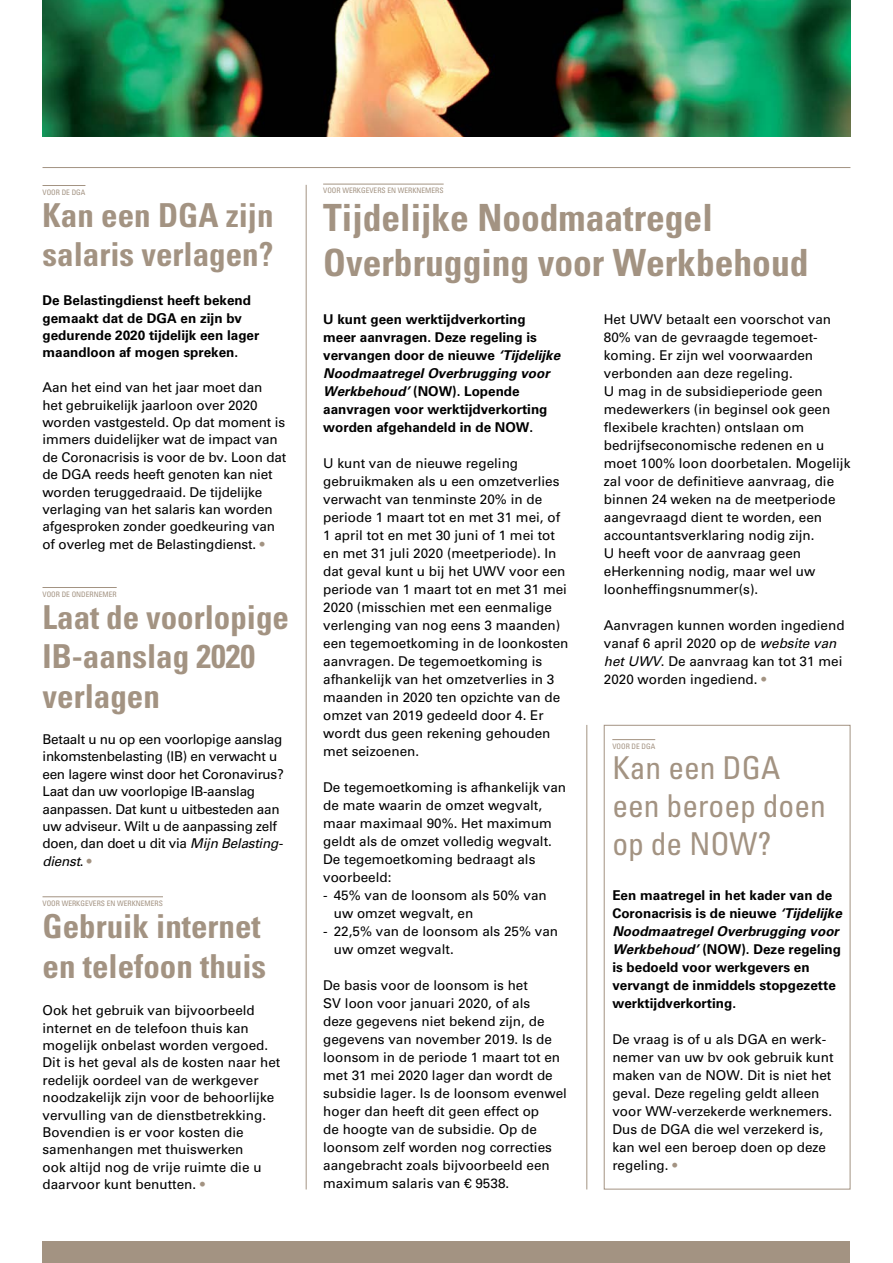
<style>
.page{position:relative;width:893px;height:1263px;background:#fff}
.page>*{position:absolute;margin:0;border:0;box-sizing:border-box;transform-origin:0 0}
.t1{font:700 condensed 37.5px/45px "Univers LT Std";color:#a39382}
.t2{font:700 condensed 33px/39.6px "Univers LT Std";color:#a39382}
.t3{font:condensed 31.5px/37.8px "Univers LT Std";color:#a39382}
.t4{font:13.5px/18px "Univers LT Std";color:#000}
.t5{font:700 13.5px/18px "Univers LT Std";color:#000}
.t6{font:13.5px/17.4px "Univers LT Std";letter-spacing:-.02em;color:#000}
.t7{font:condensed 7.5px "Univers LT Std";color:#a39382}
.s1{color:#a39382}
.s2{font-style:italic}
</style>
<div class="page">
<div style="left:43px;top:1242px;width:807px;height:21px;background:#a39382"></div>
<hr style="left:43px;top:167px;width:807px;height:1px;background:#a39382">
<img style="left:43px;top:0;width:807px;height:136px">
<div style="left:604px;top:725px;width:246px;height:464px;border:1px solid #a39382"></div>
<hr style="left:43px;top:587px;width:74px;height:1px;background:#a39382">
<hr style="left:612px;top:739px;width:43px;height:1px;background:#a39382">
<hr style="left:43px;top:185px;width:42px;height:1px;background:#a39382">
<hr style="left:323px;top:184px;width:121px;height:1px;background:#a39382">
<hr style="left:43px;top:896px;width:120px;height:1px;background:#a39382">
<hr style="left:306px;top:185px;width:1px;height:1004px;background:#a39382">
<hr style="left:586px;top:725px;width:1px;height:464px;background:#a39382">
<p class="t7" style="left:43px;top:187px;width:44px">VOOR DE DGA</p>
<h2 class="t2" style="left:43px;top:195px;width:233px">Kan een DGA zijn salaris verlagen?</h2>
<p class="t5" style="left:43px;top:292px;width:218px;line-height:17.4px">De Belastingdienst heeft bekend gemaakt dat de DGA en zijn bv gedurende 2020 tijdelijk een lager maandloon af mogen spreken.</p>
<p class="t4" style="left:43px;top:379px;width:245px;line-height:17.4px">Aan het eind van het jaar moet dan<br>het gebruikelijk jaarloon over 2020 worden vastgesteld. Op dat moment is immers duidelijker wat de impact van de Coronacrisis is voor de bv. Loon dat de DGA reeds heeft genoten kan niet worden teruggedraaid. De tijdelijke verlaging van het salaris kan worden afgesproken zonder goedkeuring van of overleg met de Belastingdienst. <span class="s1">•</span></p>
<p class="t7" style="left:43px;top:589px;width:76px">VOOR DE ONDERNEMER</p>
<h2 class="t2" style="left:43px;top:597px;width:248px">Laat de voorlopige<br>IB-aanslag 2020 verlagen</h2>
<p class="t6" style="left:43px;top:731px;width:243px">Betaalt u nu op een voorlopige aanslag inkomstenbelasting (IB) en verwacht u een lagere winst door het Coronavirus?<br>Laat dan uw voorlopige IB-aanslag aanpassen. Dat kunt u uitbesteden aan uw adviseur. Wilt u de aanpassing zelf doen, dan doet u dit via <span class="s2">Mijn Belasting&shy;dienst</span>. <span class="s1">•</span></p>
<p class="t7" style="left:43px;top:898px;width:122px">VOOR WERKGEVERS EN WERKNEMERS</p>
<h2 class="t2" style="left:43px;top:906px;width:225px">Gebruik internet en telefoon thuis</h2>
<p class="t4" style="left:43px;top:1002px;width:239px;line-height:17.4px">Ook het gebruik van bijvoorbeeld internet en de telefoon thuis kan mogelijk onbelast worden vergoed.<br>Dit is het geval als de kosten naar het redelijk oordeel van de werkgever noodzakelijk zijn voor de behoorlijke vervulling van de dienstbetrekking.<br>Bovendien is er voor kosten die samenhangen met thuiswerken<br>ook altijd nog de vrije ruimte die u daarvoor kunt benutten. <span class="s1">•</span></p>
<p class="t7" style="left:323px;top:186px;width:122px">VOOR WERKGEVERS EN WERKNEMERS</p>
<h1 class="t1" style="left:323px;top:195px;width:487px">Tijdelijke Noodmaatregel<br>Overbrugging voor Werkbehoud</h1>
<p class="t5" style="left:323px;top:310px;width:239px">U kunt geen werktijdverkorting meer aanvragen. Deze regeling is vervangen door de nieuwe <span class="s2">‘Tijdelijke Noodmaatregel Overbrugging voor Werkbehoud’</span> (NOW). Lopende aanvragen voor werktijdverkorting worden afgehandeld in de NOW.</p>
<p class="t4" style="left:323px;top:454px;width:247px">U kunt van de nieuwe regeling gebruikmaken als u een omzetverlies verwacht van tenminste 20% in de periode 1 maart tot en met 31 mei, of<br>1 april tot en met 30 juni of 1 mei tot en met 31 juli 2020 (meetperiode). In dat geval kunt u bij het UWV voor een periode van 1 maart tot en met 31 mei<br>2020 (misschien met een eenmalige verlenging van nog eens 3 maanden) een tegemoetkoming in de loonkosten aanvragen. De tegemoetkoming is afhankelijk van het omzetverlies in 3 maanden in 2020 ten opzichte van de omzet van 2019 gedeeld door 4. Er wordt dus geen rekening gehouden met seizoenen.</p>
<p class="t4" style="left:323px;top:778px;width:245px">De tegemoetkoming is afhankelijk van de mate waarin de omzet wegvalt, maar maximaal 90%. Het maximum geldt als de omzet volledig wegvalt.<br>De tegemoetkoming bedraagt als voorbeeld:</p>
<p class="t4" style="left:334px;top:886px;width:215px;text-indent:-11px">- 45% van de loonsom als 50% van uw omzet wegvalt, en</p>
<p class="t4" style="left:334px;top:922px;width:226px;text-indent:-11px">- 22,5% van de loonsom als 25% van uw omzet wegvalt.</p>
<p class="t4" style="left:323px;top:976px;width:245px">De basis voor de loonsom is het<br>SV loon voor januari 2020, of als<br>deze gegevens niet bekend zijn, de gegevens van november 2019. Is de loonsom in de periode 1 maart tot en met 31 mei 2020 lager dan wordt de subsidie lager. Is de loonsom evenwel hoger dan heeft dit geen effect op<br>de hoogte van de subsidie. Op de loonsom zelf worden nog correcties aangebracht zoals bijvoorbeeld een maximum salaris van € 9538.</p>
<p class="t4" style="left:604px;top:310px;width:248px">Het UWV betaalt een voorschot van<br>80% van de gevraagde tegemoet&shy;koming. Er zijn wel voorwaarden verbonden aan deze regeling.<br>U mag in de subsidieperiode geen medewerkers (in beginsel ook geen flexibele krachten) ontslaan om bedrijfseconomische redenen en u moet 100% loon doorbetalen. Mogelijk zal voor de definitieve aanvraag, die binnen 24 weken na de meetperiode aangevraagd dient te worden, een accountantsverklaring nodig zijn.<br>U heeft voor de aanvraag geen eHerkenning nodig, maar wel uw loonheffingsnummer(s).</p>
<p class="t4" style="left:604px;top:616px;width:242px">Aanvragen kunnen worden ingediend vanaf 6 april 2020 op de <span class="s2">website van het UWV</span>. De aanvraag kan tot 31 mei<br>2020 worden ingediend. <span class="s1">•</span></p>
<p class="t7" style="left:612px;top:741px;width:44px">VOOR DE DGA</p>
<h3 class="t3" style="left:612px;top:748px;width:215px">Kan een DGA een beroep doen op de NOW?</h3>
<p class="t5" style="left:612px;top:886px;width:231px">Een maatregel in het kader van de<br>Coronacrisis is de nieuwe <span class="s2">‘Tijdelijke<br>Noodmaatregel Overbrugging voor<br>Werkbehoud’</span> (NOW). Deze regeling is bedoeld voor werkgevers en vervangt de inmiddels stopgezette werktijdverkorting.</p>
<p class="t4" style="left:612px;top:1030px;width:223px">De vraag is of u als DGA en werk&shy;nemer van uw bv ook gebruik kunt maken van de NOW. Dit is niet het geval. Deze regeling geldt alleen voor WW-verzekerde werknemers.<br>Dus de DGA die wel verzekerd is, kan wel een beroep doen op deze regeling. <span class="s1">•</span></p>
</div>
